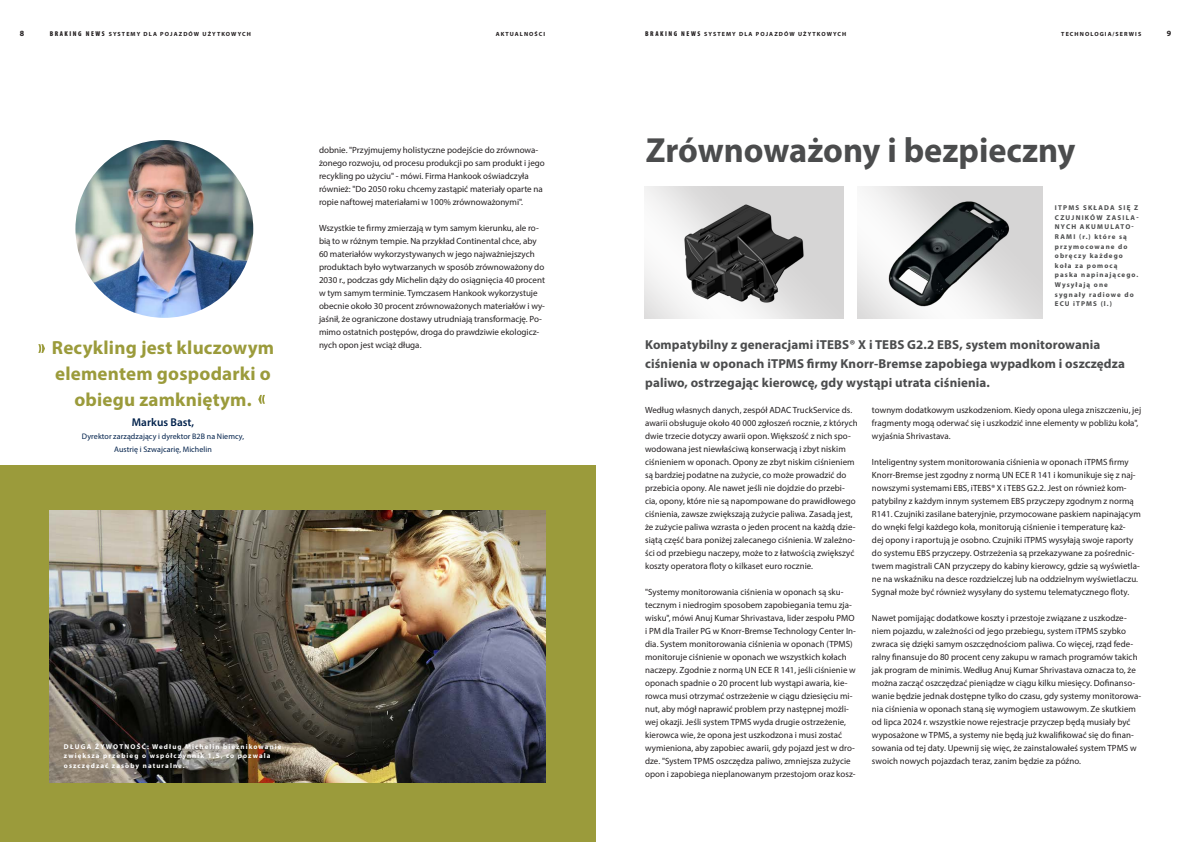
<style>
.page{position:relative;width:1191px;height:842px;background:#fff}
.page>*{position:absolute;margin:0;border:0;box-sizing:border-box;transform-origin:0 0}
.Headline_Groß_Innenseite{font:700 35px "Myriad Pro";color:#4b4c4d}
.Zitat_22ot{font:700 19px/26px "Myriad Pro";letter-spacing:.01em;color:#9b9b3b;text-align:center}
.Vorspann_13pt_blau_unterstrichen{font:700 13px/19px "Myriad Pro";letter-spacing:.01em;color:#4b4c4d}
.Fließtext{font:600 11.3px "Myriad Pro";letter-spacing:.005em;color:#00214b}
.Fließtext-2{font:9px/13px "Myriad Pro";letter-spacing:.005em;color:#231f20}
.Fließtext-3{font:8px/13px "Myriad Pro";letter-spacing:.01em;color:#00214b;text-align:center}
.Kolumnentitel_Seitenzahl_LB{font:700 8px "Myriad Pro";color:#231f20}
.Kolumnentitel_Seitenzahl_RB{font:700 8px "Myriad Pro";color:#231f20}
.Zitatgeber_6pt_blau{font:700 7px/9.6px "Myriad Pro";letter-spacing:.155em;color:#4b4c4d}
.Zitatgeber_6pt_blau-2{font:700 7px/9.6px "Myriad Pro";letter-spacing:.155em;color:#fff}
.Kolumnentitel_Text_LB{font:700 6px "Myriad Pro";letter-spacing:.18em;color:#231f20}
.Kolumnentitel_Text_RB{font:700 6px "Myriad Pro";letter-spacing:.18em;color:#231f20}
.s1{font-weight:900;font-stretch:condensed;font-size:7px}
</style>
<div class="page">
<div style="left:0;top:465px;width:595px;height:377px;background:#9b9b3b"></div>
<img style="left:75px;top:140px;width:178px;height:178px;border-radius:89px">
<img style="left:50px;top:510px;width:495px;height:272px">
<img style="left:676px;top:196px;width:136px;height:115px">
<img style="left:880px;top:192px;width:137px;height:117px">
<svg style="left:258px;top:395px;width:7px;height:9px"></svg>
<svg style="left:38px;top:344px;width:7px;height:9px"></svg>
<p class="Kolumnentitel_Seitenzahl_LB" style="left:20px;top:28px;width:6px">8</p>
<p class="Kolumnentitel_Text_LB" style="left:50px;top:30px;width:203px"><span class="s1">BRAKING NEWS</span> SYSTEMY DLA POJAZDÓW UŻYTKOWYCH</p>
<p class="Kolumnentitel_Text_RB" style="left:496px;top:30px;width:51px">AKTUALNOŚCI</p>
<p class="Kolumnentitel_Text_LB" style="left:645px;top:30px;width:203px"><span class="s1">BRAKING NEWS</span> SYSTEMY DLA POJAZDÓW UŻYTKOWYCH</p>
<p class="Kolumnentitel_Text_RB" style="left:1061px;top:30px;width:81px">TECHNOLOGIA/SERWIS</p>
<p class="Kolumnentitel_Seitenzahl_RB" style="left:1166px;top:28px;width:6px">9</p>
<p class="Zitat_22ot" style="left:52px;top:334px;width:224px">Recykling jest kluczowym elementem gospodarki o obiegu zamkniętym.</p>
<p class="Fließtext" style="left:132px;top:415px;width:64px">Markus Bast,</p>
<p class="Fließtext-3" style="left:82px;top:430px;width:164px">Dyrektor zarządzający i dyrektor B2B na Niemcy,<br>Austrię i Szwajcarię, Michelin</p>
<p class="Fließtext-2" style="left:319px;top:143px;width:227px">dobnie. "Przyjmujemy holistyczne podejście do zrównowa&shy;żonego rozwoju, od procesu produkcji po sam produkt i jego recykling po użyciu" - mówi. Firma Hankook oświadczyła również: "Do 2050 roku chcemy zastąpić materiały oparte na ropie naftowej materiałami w 100% zrównoważonymi".</p>
<p class="Fließtext-2" style="left:319px;top:221px;width:227px">Wszystkie te firmy zmierzają w tym samym kierunku, ale ro&shy;bią to w różnym tempie. Na przykład Continental chce, aby 60 materiałów wykorzystywanych w jego najważniejszych produktach było wytwarzanych w sposób zrównoważony do 2030 r., podczas gdy Michelin dąży do osiągnięcia 40 procent w tym samym terminie. Tymczasem Hankook wykorzystuje obecnie około 30 procent zrównoważonych materiałów i wy&shy;jaśnił, że ograniczone dostawy utrudniają transformację. Po&shy;mimo ostatnich postępów, droga do prawdziwie ekologicz&shy;nych opon jest wciąż długa.</p>
<p class="Zitatgeber_6pt_blau-2" style="left:64px;top:741px;width:219px">DŁUGA ŻYWOTNOŚĆ: Według Michelin bieżnikowanie zwiększa przebieg o współczynnik 1,5, co pozwala oszczędzać zasoby naturalne.</p>
<p class="Headline_Groß_Innenseite" style="left:646px;top:127px;width:431px">Zrównoważony i bezpieczny</p>
<p class="Zitatgeber_6pt_blau" style="left:1054px;top:203px;width:85px">ITPMS SKŁADA SIĘ Z<br>CZUJNIKÓW ZASILA-<br>NYCH AKUMULATO-<br>RAMI (r.) które są przymocowane do obręczy każdego koła za pomocą paska napinającego.<br>Wysyłają one sygnały radiowe do<br>ECU iTPMS (l.)</p>
<p class="Vorspann_13pt_blau_unterstrichen" style="left:645px;top:334px;width:481px">Kompatybilny z generacjami iTEBS® X i TEBS G2.2 EBS, system monitorowania ciśnienia w oponach iTPMS firmy Knorr-Bremse zapobiega wypadkom i oszczędza paliwo, ostrzegając kierowcę, gdy wystąpi utrata ciśnienia.</p>
<p class="Fließtext-2" style="left:645px;top:403px;width:214px">Według własnych danych, zespół ADAC TruckService ds. awarii obsługuje około 40 000 zgłoszeń rocznie, z których dwie trzecie dotyczy awarii opon. Większość z nich spo&shy;wodowana jest niewłaściwą konserwacją i zbyt niskim ciśnieniem w oponach. Opony ze zbyt niskim ciśnieniem są bardziej podatne na zużycie, co może prowadzić do przebicia opony. Ale nawet jeśli nie dojdzie do przebi&shy;cia, opony, które nie są napompowane do prawidłowego ciśnienia, zawsze zwiększają zużycie paliwa. Zasadą jest, że zużycie paliwa wzrasta o jeden procent na każdą dzie&shy;siątą część bara poniżej zalecanego ciśnienia. W zależno&shy;ści od przebiegu naczepy, może to z łatwością zwiększyć koszty operatora floty o kilkaset euro rocznie.</p>
<p class="Fließtext-2" style="left:645px;top:585px;width:212px">"Systemy monitorowania ciśnienia w oponach są sku&shy;tecznym i niedrogim sposobem zapobiegania temu zja&shy;wisku", mówi Anuj Kumar Shrivastava, lider zespołu PMO i PM dla Trailer PG w Knorr-Bremse Technology Center In&shy;dia. System monitorowania ciśnienia w oponach (TPMS) monitoruje ciśnienie w oponach we wszystkich kołach naczepy. Zgodnie z normą UN ECE R 141, jeśli ciśnienie w oponach spadnie o 20 procent lub wystąpi awaria, kie&shy;rowca musi otrzymać ostrzeżenie w ciągu dziesięciu mi&shy;nut, aby mógł naprawić problem przy następnej możli&shy;wej okazji. Jeśli system TPMS wyda drugie ostrzeżenie, kierowca wie, że opona jest uszkodzona i musi zostać wymieniona, aby zapobiec awarii, gdy pojazd jest w dro&shy;dze. "System TPMS oszczędza paliwo, zmniejsza zużycie opon i zapobiega nieplanowanym przestojom oraz kosz-</p>
<p class="Fließtext-2" style="left:872px;top:403px;width:271px">townym dodatkowym uszkodzeniom. Kiedy opona ulega zniszczeniu, jej fragmenty mogą oderwać się i uszkodzić inne elementy w pobliżu koła", wyjaśnia Shrivastava.</p>
<p class="Fließtext-2" style="left:872px;top:455px;width:270px">Inteligentny system monitorowania ciśnienia w oponach iTPMS firmy Knorr-Bremse jest zgodny z normą UN ECE R 141 i komunikuje się z naj&shy;nowszymi systemami EBS, iTEBS® X i TEBS G2.2. Jest on również kom&shy;patybilny z każdym innym systemem EBS przyczepy zgodnym z normą R141. Czujniki zasilane bateryjnie, przymocowane paskiem napinającym do wnęki felgi każdego koła, monitorują ciśnienie i temperaturę każ-<br>dej opony i raportują je osobno. Czujniki iTPMS wysyłają swoje raporty do systemu EBS przyczepy. Ostrzeżenia są przekazywane za pośrednic&shy;twem magistrali CAN przyczepy do kabiny kierowcy, gdzie są wyświetla&shy;ne na wskaźniku na desce rozdzielczej lub na oddzielnym wyświetlaczu.<br>Sygnał może być również wysyłany do systemu telematycznego floty.</p>
<p class="Fließtext-2" style="left:872px;top:611px;width:271px">Nawet pomijając dodatkowe koszty i przestoje związane z uszkodze&shy;niem pojazdu, w zależności od jego przebiegu, system iTPMS szybko zwraca się dzięki samym oszczędnościom paliwa. Co więcej, rząd fede&shy;ralny finansuje do 80 procent ceny zakupu w ramach programów takich jak program de minimis. Według Anuj Kumar Shrivastava oznacza to, że można zacząć oszczędzać pieniądze w ciągu kilku miesięcy. Dofinanso&shy;wanie będzie jednak dostępne tylko do czasu, gdy systemy monitorowa&shy;nia ciśnienia w oponach staną się wymogiem ustawowym. Ze skutkiem od lipca 2024 r. wszystkie nowe rejestracje przyczep będą musiały być wyposażone w TPMS, a systemy nie będą już kwalifikować się do finan&shy;sowania od tej daty. Upewnij się więc, że zainstalowałeś system TPMS w swoich nowych pojazdach teraz, zanim będzie za późno.</p>
</div>
